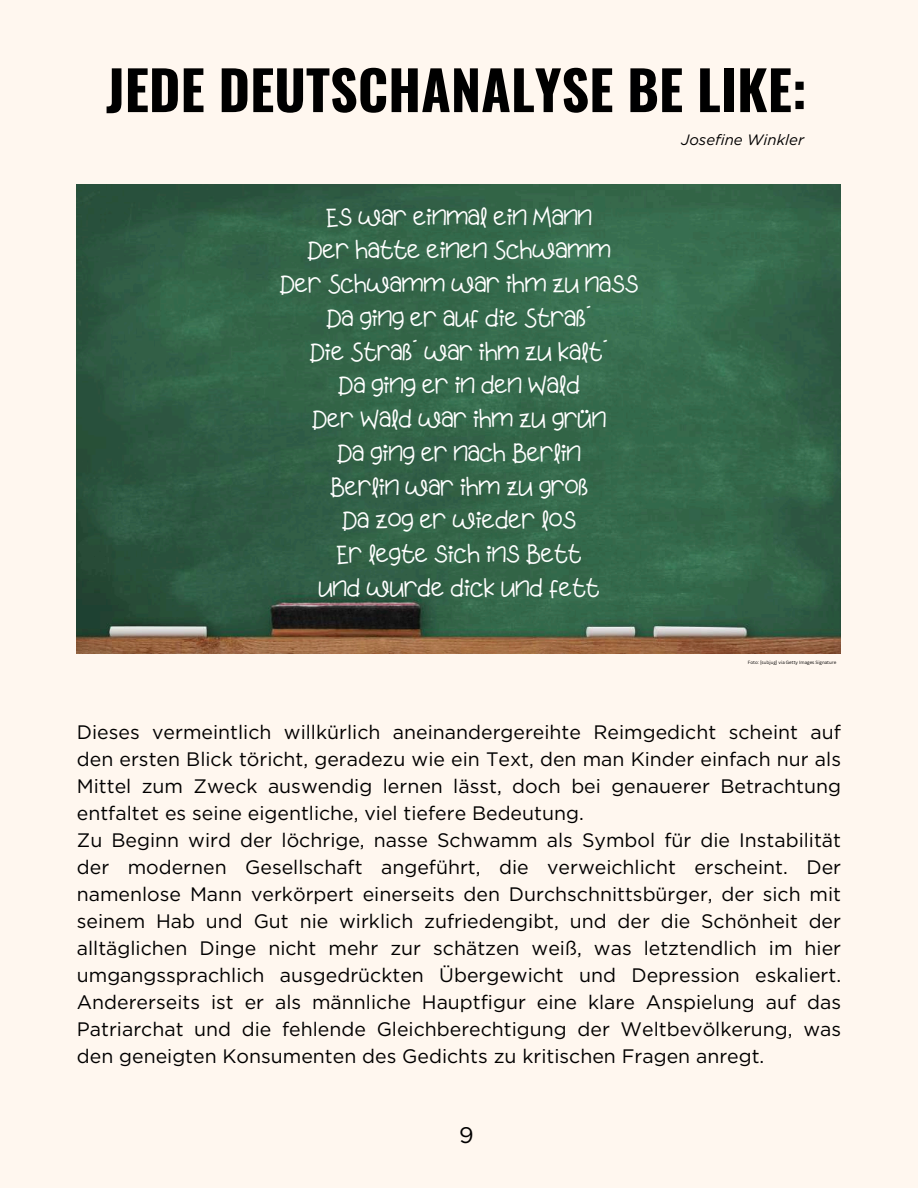
<style>
.page{position:relative;width:918px;height:1188px;background:#fff7ef}
.page>*{position:absolute;margin:0;border:0;box-sizing:border-box;transform-origin:0 0}
.t1{font:700 54px "Oswald";color:#000}
.t2{font:24.45px/33.8px "Apple Juice";color:#fff;text-align:center}
.t3{font:22.5px "Gotham";color:#000}
.t4{font:19.5px/27px "Gotham";color:#000}
.t5{font:italic 15px "Gotham";color:#000}
.t6{font:4.5px "Canva Sans";color:#000}
</style>
<div class="page">
<img style="left:77px;top:184px;width:764px;height:469px">
<h1 class="t1" style="left:106px;top:48px;width:702px">JEDE DEUTSCHANALYSE BE LIKE:</h1>
<p class="t5" style="left:681px;top:131px;width:124px">Josefine Winkler</p>
<p class="t2" style="left:280px;top:200px;width:360px">Es war einmal ein Mann<br>Der hatte einen Schwamm<br>Der Schwamm war ihm zu nass<br>Da ging er auf die Straß´<br>Die Straß´ war ihm zu kalt´<br>Da ging er in den Wald<br>Der Wald war ihm zu grün<br>Da ging er nach Berlin<br>Berlin war ihm zu groß<br>Da zog er wieder los<br>Er legte sich ins Bett<br>und wurde dick und fett</p>
<p class="t6" style="left:748px;top:659px;width:90px">Foto: [subjug] via Getty Images Signature</p>
<p class="t4" style="left:77px;top:719px;width:766px">Dieses vermeintlich willkürlich aneinandergereihte Reimgedicht scheint auf den ersten Blick töricht, geradezu wie ein Text, den man Kinder einfach nur als Mittel zum Zweck auswendig lernen lässt, doch bei genauerer Betrachtung entfaltet es seine eigentliche, viel tiefere Bedeutung.<br>Zu Beginn wird der löchrige, nasse Schwamm als Symbol für die Instabilität der modernen Gesellschaft angeführt, die verweichlicht erscheint. Der namenlose Mann verkörpert einerseits den Durchschnittsbürger, der sich mit seinem Hab und Gut nie wirklich zufriedengibt, und der die Schönheit der alltäglichen Dinge nicht mehr zur schätzen weiß, was letztendlich im hier umgangssprachlich ausgedrückten Übergewicht und Depression eskaliert.<br>Andererseits ist er als männliche Hauptfigur eine klare Anspielung auf das Patriarchat und die fehlende Gleichberechtigung der Weltbevölkerung, was den geneigten Konsumenten des Gedichts zu kritischen Fragen anregt.</p>
<p class="t3" style="left:459px;top:1122px;width:16px">9</p>
</div>
